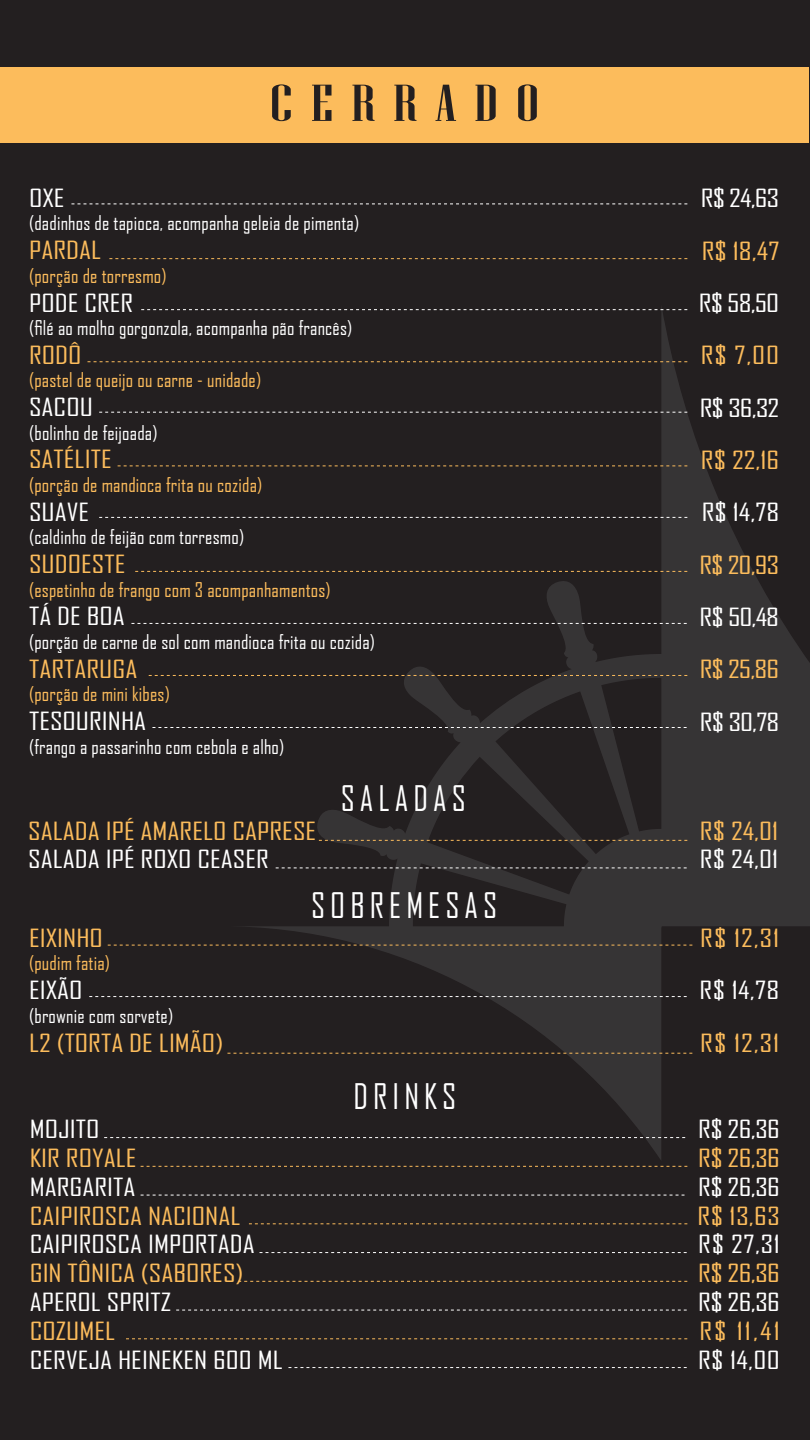
<style>
.page{position:relative;width:810px;height:1440px;background:#fff}
.page>*{position:absolute;margin:0;border:0;box-sizing:border-box;transform-origin:0 0}
.t1{font:51.75px "Niagara Solid";letter-spacing:.23em;color:#231f20;scale:1.5 1}
.t2{font:33.75px "Agency FB";letter-spacing:.15em;color:#fff}
.t3{font:24px "Agency FB";color:#fff;scale:1.25 1}
.t4{font:24px "Agency FB";color:#fcbc5c;scale:1.25 1}
.t5{font:19.5px "Agency FB";letter-spacing:.01em;color:#fff}
.t6{font:19.5px "Agency FB";letter-spacing:.01em;color:#fcbc5c}
</style>
<div class="page">
<div style="left:0;top:1px;width:810px;height:1439px;background:#231f20"></div>
<svg style="left:220px;top:307px;width:590px;height:853px"></svg>
<svg style="left:71px;top:204px;width:616px;height:1px"></svg>
<svg style="left:141px;top:309px;width:546px;height:1px"></svg>
<svg style="left:99px;top:412px;width:588px;height:1px"></svg>
<svg style="left:99px;top:517px;width:588px;height:1px"></svg>
<svg style="left:131px;top:623px;width:556px;height:1px"></svg>
<svg style="left:152px;top:727px;width:535px;height:1px"></svg>
<svg style="left:276px;top:868px;width:411px;height:1px"></svg>
<svg style="left:89px;top:996px;width:598px;height:1px"></svg>
<svg style="left:104px;top:1137px;width:581px;height:1px"></svg>
<svg style="left:141px;top:1195px;width:544px;height:1px"></svg>
<svg style="left:260px;top:1252px;width:427px;height:1px"></svg>
<svg style="left:176px;top:1310px;width:511px;height:1px"></svg>
<svg style="left:288px;top:1367px;width:399px;height:1px"></svg>
<svg style="left:109px;top:258px;width:578px;height:1px"></svg>
<svg style="left:88px;top:361px;width:599px;height:1px"></svg>
<svg style="left:118px;top:466px;width:569px;height:1px"></svg>
<svg style="left:135px;top:571px;width:552px;height:1px"></svg>
<svg style="left:149px;top:675px;width:538px;height:1px"></svg>
<svg style="left:319px;top:840px;width:368px;height:1px"></svg>
<svg style="left:108px;top:945px;width:584px;height:1px"></svg>
<svg style="left:227px;top:1053px;width:465px;height:1px"></svg>
<svg style="left:141px;top:1166px;width:546px;height:1px"></svg>
<svg style="left:249px;top:1223px;width:438px;height:1px"></svg>
<svg style="left:238px;top:1281px;width:449px;height:1px"></svg>
<svg style="left:126px;top:1338px;width:561px;height:1px"></svg>
<div style="left:0;top:67px;width:809px;height:75px;background:#fcbc5c"></div>
<p class="t1" style="left:270px;top:76px;width:181px">CERRADO</p>
<p class="t3" style="left:29px;top:183px;width:30px">OXE</p>
<p class="t5" style="left:29px;top:211px;width:332px">(dadinhos de tapioca, acompanha geleia de pimenta)</p>
<p class="t4" style="left:29px;top:236px;width:59px">PARDAL</p>
<p class="t6" style="left:29px;top:263px;width:139px">(porção de torresmo)</p>
<p class="t3" style="left:29px;top:288px;width:85px">PODE CRER</p>
<p class="t5" style="left:29px;top:316px;width:325px">(filé ao molho gorgonzola, acompanha pão francês)</p>
<p class="t4" style="left:29px;top:340px;width:44px">RODÔ</p>
<p class="t6" style="left:29px;top:368px;width:234px">(pastel de queijo ou carne - unidade)</p>
<p class="t3" style="left:29px;top:393px;width:53px">SACOU</p>
<p class="t5" style="left:29px;top:420px;width:130px">(bolinho de feijoada)</p>
<p class="t4" style="left:29px;top:445px;width:68px">SATÉLITE</p>
<p class="t6" style="left:29px;top:473px;width:235px">(porção de mandioca frita ou cozida)</p>
<p class="t3" style="left:29px;top:497px;width:50px">SUAVE</p>
<p class="t5" style="left:29px;top:525px;width:217px">(caldinho de feijão com torresmo)</p>
<p class="t4" style="left:29px;top:550px;width:79px">SUDOESTE</p>
<p class="t6" style="left:29px;top:577px;width:303px">(espetinho de frango com 3 acompanhamentos)</p>
<p class="t3" style="left:29px;top:602px;width:78px">TÁ DE BOA</p>
<p class="t5" style="left:29px;top:630px;width:347px">(porção de carne de sol com mandioca frita ou cozida)</p>
<p class="t4" style="left:29px;top:654px;width:88px">TARTARUGA</p>
<p class="t6" style="left:29px;top:682px;width:142px">(porção de mini kibes)</p>
<p class="t3" style="left:29px;top:706px;width:95px">TESOURINHA</p>
<p class="t5" style="left:29px;top:734px;width:257px">(frango a passarinho com cebola e alho)</p>
<p class="t2" style="left:341px;top:777px;width:127px">SALADAS</p>
<p class="t3" style="left:701px;top:184px;width:64px">R$ 24,63</p>
<p class="t4" style="left:702px;top:236px;width:64px">R$ 18,47</p>
<p class="t3" style="left:699px;top:288px;width:66px">R$ 58,50</p>
<p class="t4" style="left:701px;top:341px;width:64px">R$ 7,00</p>
<p class="t3" style="left:700px;top:393px;width:65px">R$ 36,32</p>
<p class="t4" style="left:701px;top:445px;width:64px">R$ 22,16</p>
<p class="t3" style="left:702px;top:498px;width:64px">R$ 14,78</p>
<p class="t4" style="left:699px;top:550px;width:65px">R$ 20,93</p>
<p class="t3" style="left:700px;top:602px;width:65px">R$ 50,48</p>
<p class="t4" style="left:700px;top:655px;width:65px">R$ 25,86</p>
<p class="t3" style="left:700px;top:707px;width:65px">R$ 30,78</p>
<p class="t4" style="left:28px;top:816px;width:232px">SALADA IPÉ AMARELO CAPRESE</p>
<p class="t4" style="left:700px;top:816px;width:64px">R$ 24,01</p>
<p class="t3" style="left:28px;top:845px;width:194px">SALADA IPÉ ROXO CEASER</p>
<p class="t3" style="left:700px;top:845px;width:64px">R$ 24,01</p>
<p class="t4" style="left:29px;top:923px;width:61px">EIXINHO</p>
<p class="t6" style="left:29px;top:951px;width:83px">(pudim fatia)</p>
<p class="t3" style="left:29px;top:976px;width:44px">EIXÃO</p>
<p class="t5" style="left:29px;top:1004px;width:146px">(brownie com sorvete)</p>
<p class="t2" style="left:311px;top:885px;width:188px">SOBREMESAS</p>
<p class="t4" style="left:700px;top:924px;width:65px">R$ 12,31</p>
<p class="t3" style="left:700px;top:975px;width:65px">R$ 14,78</p>
<p class="t4" style="left:29px;top:1028px;width:157px">L2 (TORTA DE LIMÃO)</p>
<p class="t4" style="left:700px;top:1028px;width:65px">R$ 12,31</p>
<p class="t2" style="left:353px;top:1076px;width:104px">DRINKS</p>
<p class="t3" style="left:30px;top:1114px;width:57px">MOJITO</p>
<p class="t3" style="left:698px;top:1114px;width:67px">R$ 26,36</p>
<p class="t4" style="left:30px;top:1143px;width:87px">KIR ROYALE</p>
<p class="t4" style="left:698px;top:1143px;width:67px">R$ 26,36</p>
<p class="t3" style="left:30px;top:1172px;width:86px">MARGARITA</p>
<p class="t3" style="left:698px;top:1172px;width:67px">R$ 26,36</p>
<p class="t4" style="left:30px;top:1201px;width:170px">CAIPIROSCA NACIONAL</p>
<p class="t4" style="left:698px;top:1201px;width:67px">R$ 13,63</p>
<p class="t3" style="left:30px;top:1230px;width:182px">CAIPIROSCA IMPORTADA</p>
<p class="t3" style="left:698px;top:1230px;width:67px">R$ 27,31</p>
<p class="t4" style="left:30px;top:1259px;width:172px">GIN TÔNICA (SABORES)</p>
<p class="t4" style="left:698px;top:1259px;width:67px">R$ 26,36</p>
<p class="t3" style="left:30px;top:1288px;width:115px">APEROL SPRITZ</p>
<p class="t3" style="left:698px;top:1288px;width:67px">R$ 26,36</p>
<p class="t4" style="left:30px;top:1317px;width:70px">COZUMEL</p>
<p class="t4" style="left:699px;top:1317px;width:66px">R$ 11,41</p>
<p class="t3" style="left:30px;top:1346px;width:204px">CERVEJA HEINEKEN 600 ML</p>
<p class="t3" style="left:698px;top:1346px;width:67px">R$ 14,00</p>
</div>
